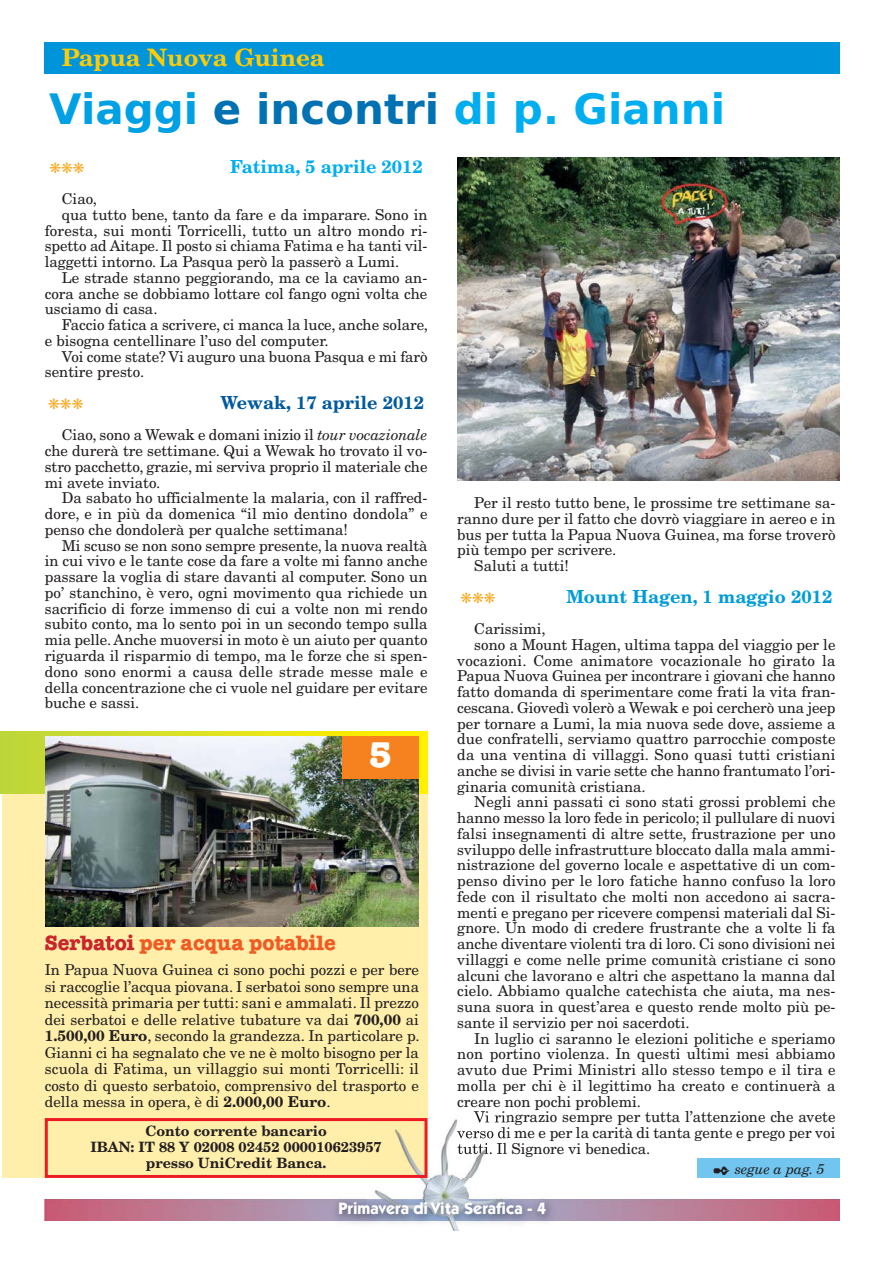
<style>
.page{position:relative;width:893px;height:1263px;background:#fff}
.page>*{position:absolute;margin:0;border:0;box-sizing:border-box;transform-origin:0 0}
.t1{font:700 42px "Bitstream Vera Sans";color:#00aeef}
.t2{font:700 36px "American Typewriter";color:#fff}
.t3{font:700 24px "New Century Schlbk";color:#ffcb04}
.t4{font:700 21px "American Typewriter";color:#f15a22}
.t5{font:700 18px "New Century Schlbk";color:#009cd7}
.t6{font:700 18px "New Century Schlbk";color:#00aeef}
.t7{font:700 18px "New Century Schlbk";color:#005a9e}
.t8{font:700 16.5px "Itc Kabel";color:#fff}
.t9{font:15px/15.8px "New Century Schlbk";color:#231f20;text-align:justify}
.t10{font:15px "Zapf Dingbats";color:#faa61a}
.t11{font:700 14.25px/15.8px "New Century Schlbk";color:#231f20;text-align:center}
.t12{font:italic 14.25px "New Century Schlbk";color:#231f20}
.s1{color:#00a0e4}
.s2{color:#0072b4}
.s3{font-style:italic}
.s4{color:#c9252b}
.s5{font-weight:700}
</style>
<div class="page">
<div style="left:2px;top:760px;width:425px;height:418px;background:#ffefaa"></div>
<div style="left:0;top:732px;width:427px;height:62px;background:linear-gradient(to right,#bcd640,#fff000)"></div>
<img style="left:393px;top:1114px;width:113px;height:73px">
<img style="left:476px;top:1114px;width:31px;height:9px">
<img style="left:457px;top:1127px;width:50px;height:12px">
<img style="left:458px;top:1143px;width:49px;height:11px">
<img style="left:44px;top:1187px;width:796px;height:44px">
<img style="left:507px;top:1199px;width:333px;height:21px">
<img style="left:45px;top:1199px;width:322px;height:21px">
<div style="left:45px;top:43px;width:795px;height:31px;background:#0095da"></div>
<div style="left:45px;top:1118px;width:382px;height:60px;border:3px solid #ed1c24"></div>
<img style="left:46px;top:736px;width:373px;height:190px">
<div style="left:342px;top:737px;width:77px;height:42px;background:#f5821f"></div>
<img style="left:457px;top:157px;width:383px;height:323px">
<div style="left:698px;top:1159px;width:142px;height:19px;background:#71c5ef"></div>
<h3 class="t3" style="left:62px;top:48px;width:264px">Papua Nuova Guinea</h3>
<h1 class="t1" style="left:49px;top:92px;width:677px"><span class="s1">Viaggi</span> <span class="s2">e incontri</span> di p. Gianni</h1>
<p class="t10" style="left:49px;top:160px;width:37px">❋❋❋</p>
<p class="t6" style="left:230px;top:159px;width:194px">Fatima, 5 aprile 2012</p>
<p class="t9" style="left:62px;top:192px;width:37px">Ciao,</p>
<p class="t9" style="left:62px;top:208px;width:367px">qua tutto bene, tanto da fare e da imparare. Sono in</p>
<p class="t9" style="left:45px;top:224px;width:384px">foresta, sui monti Torricelli, tutto un altro mondo ri-</p>
<p class="t9" style="left:45px;top:240px;width:384px">spetto ad Aitape. Il posto si chiama Fatima e ha tanti vil-</p>
<p class="t9" style="left:45px;top:255px;width:356px">laggetti intorno. La Pasqua però la passerò a Lumi.</p>
<p class="t9" style="left:62px;top:271px;width:367px">Le strade stanno peggiorando, ma ce la caviamo an-</p>
<p class="t9" style="left:45px;top:287px;width:384px">cora anche se dobbiamo lottare col fango ogni volta che</p>
<p class="t9" style="left:45px;top:303px;width:114px">usciamo di casa.</p>
<p class="t9" style="left:62px;top:318px;width:368px">Faccio fatica a scrivere, ci manca la luce, anche solare,</p>
<p class="t9" style="left:45px;top:334px;width:285px">e bisogna centellinare l’uso del computer.</p>
<p class="t9" style="left:62px;top:350px;width:367px">Voi come state? Vi auguro una buona Pasqua e mi farò</p>
<p class="t9" style="left:45px;top:366px;width:101px">sentire presto.</p>
<p class="t10" style="left:48px;top:397px;width:37px">❋❋❋</p>
<p class="t7" style="left:221px;top:396px;width:205px">Wewak, 17 aprile 2012</p>
<p class="t9" style="left:45px;top:429px;width:384px;text-indent:17px">Ciao, sono a Wewak e domani inizio il <span class="s3">tour vocazionale </span>che durerà tre settimane. Qui a Wewak ho trovato il vo&shy;stro pacchetto, grazie, mi serviva proprio il materiale che mi avete inviato.</p>
<p class="t9" style="left:45px;top:492px;width:384px;text-indent:17px">Da sabato ho ufficialmente la malaria, con il raffred&shy;dore, e in più da domenica “il mio dentino dondola” e penso che dondolerà per qualche settimana!</p>
<p class="t9" style="left:45px;top:539px;width:384px;text-indent:17px">Mi scuso se non sono sempre presente, la nuova realtà in cui vivo e le tante cose da fare a volte mi fanno anche passare la voglia di stare davanti al computer. Sono un po’ stanchino, è vero, ogni movimento qua richiede un sacrificio di forze immenso di cui a volte non mi rendo subito conto, ma lo sento poi in un secondo tempo sulla mia pelle. Anche muoversi in moto è un aiuto per quanto riguarda il risparmio di tempo, ma le forze che si spen&shy;dono sono enormi a causa delle strade messe male e della concentrazione che ci vuole nel guidare per evitare buche e sassi.</p>
<h2 class="t2" style="left:369px;top:742px;width:25px">5</h2>
<h3 class="t4" style="left:45px;top:936px;width:292px"><span class="s4">Serbatoi</span> per acqua potabile</h3>
<p class="t9" style="left:45px;top:963px;width:376px;line-height:16.5px">In Papua Nuova Guinea ci sono pochi pozzi e per bere si raccoglie l’acqua piovana. I serbatoi sono sempre una necessità primaria per tutti: sani e ammalati. Il prezzo dei serbatoi e delle relative tubature va dai <span class="s5">700,00</span> ai <span class="s5">1.500,00 Euro</span>, secondo la grandezza. In particolare p.<br>Gianni ci ha segnalato che ve ne è molto bisogno per la scuola di Fatima, un villaggio sui monti Torricelli: il costo di questo serbatoio, comprensivo del trasporto e della messa in opera, è di <span class="s5">2.000,00 Euro</span>.</p>
<p class="t11" style="left:91px;top:1124px;width:293px">Conto corrente bancario<br>IBAN: IT 88 Y 02008 02452 000010623957 presso UniCredit Banca.</p>
<p class="t9" style="left:474px;top:496px;width:363px">Per il resto tutto bene, le prossime tre settimane sa-</p>
<p class="t9" style="left:457px;top:512px;width:380px">ranno dure per il fatto che dovrò viaggiare in aereo e in</p>
<p class="t9" style="left:457px;top:528px;width:380px">bus per tutta la Papua Nuova Guinea, ma forse troverò</p>
<p class="t9" style="left:457px;top:543px;width:161px">più tempo per scrivere.</p>
<p class="t9" style="left:474px;top:559px;width:96px">Saluti a tutti!</p>
<p class="t10" style="left:460px;top:590px;width:37px">❋❋❋</p>
<p class="t5" style="left:566px;top:589px;width:268px">Mount Hagen, 1 maggio 2012</p>
<p class="t9" style="left:474px;top:622px;width:73px">Carissimi,</p>
<p class="t9" style="left:474px;top:638px;width:363px">sono a Mount Hagen, ultima tappa del viaggio per le</p>
<p class="t9" style="left:457px;top:654px;width:380px">vocazioni. Come animatore vocazionale ho girato la</p>
<p class="t9" style="left:457px;top:669px;width:380px">Papua Nuova Guinea per incontrare i giovani che hanno</p>
<p class="t9" style="left:457px;top:685px;width:380px">fatto domanda di sperimentare come frati la vita fran-</p>
<p class="t9" style="left:457px;top:701px;width:380px">cescana. Giovedì volerò a Wewak e poi cercherò una jeep</p>
<p class="t9" style="left:457px;top:717px;width:380px">per tornare a Lumi, la mia nuova sede dove, assieme a</p>
<p class="t9" style="left:457px;top:732px;width:380px">due confratelli, serviamo quattro parrocchie composte</p>
<p class="t9" style="left:457px;top:748px;width:380px">da una ventina di villaggi. Sono quasi tutti cristiani</p>
<p class="t9" style="left:457px;top:764px;width:380px">anche se divisi in varie sette che hanno frantumato l’ori-</p>
<p class="t9" style="left:457px;top:780px;width:190px">ginaria comunità cristiana.</p>
<p class="t9" style="left:474px;top:795px;width:363px">Negli anni passati ci sono stati grossi problemi che</p>
<p class="t9" style="left:457px;top:811px;width:380px">hanno messo la loro fede in pericolo; il pullulare di nuovi</p>
<p class="t9" style="left:457px;top:827px;width:380px">falsi insegnamenti di altre sette, frustrazione per uno</p>
<p class="t9" style="left:457px;top:843px;width:380px">sviluppo delle infrastrutture bloccato dalla mala ammi-</p>
<p class="t9" style="left:457px;top:858px;width:380px">nistrazione del governo locale e aspettative di un com-</p>
<p class="t9" style="left:457px;top:874px;width:380px">penso divino per le loro fatiche hanno confuso la loro</p>
<p class="t9" style="left:457px;top:890px;width:380px">fede con il risultato che molti non accedono ai sacra-</p>
<p class="t9" style="left:457px;top:906px;width:380px">menti e pregano per ricevere compensi materiali dal Si-</p>
<p class="t9" style="left:457px;top:921px;width:380px">gnore. Un modo di credere frustrante che a volte li fa</p>
<p class="t9" style="left:457px;top:937px;width:380px">anche diventare violenti tra di loro. Ci sono divisioni nei</p>
<p class="t9" style="left:457px;top:953px;width:380px">villaggi e come nelle prime comunità cristiane ci sono</p>
<p class="t9" style="left:457px;top:969px;width:380px">alcuni che lavorano e altri che aspettano la manna dal</p>
<p class="t9" style="left:457px;top:984px;width:380px">cielo. Abbiamo qualche catechista che aiuta, ma nes-</p>
<p class="t9" style="left:457px;top:1000px;width:380px">suna suora in quest’area e questo rende molto più pe-</p>
<p class="t9" style="left:457px;top:1016px;width:234px">sante il servizio per noi sacerdoti.</p>
<p class="t9" style="left:474px;top:1032px;width:363px">In luglio ci saranno le elezioni politiche e speriamo</p>
<p class="t9" style="left:457px;top:1047px;width:380px">non portino violenza. In questi ultimi mesi abbiamo</p>
<p class="t9" style="left:457px;top:1063px;width:380px">avuto due Primi Ministri allo stesso tempo e il tira e</p>
<p class="t9" style="left:457px;top:1079px;width:380px">molla per chi è il legittimo ha creato e continuerà a</p>
<p class="t9" style="left:457px;top:1095px;width:185px">creare non pochi problemi.</p>
<p class="t9" style="left:474px;top:1110px;width:363px">Vi ringrazio sempre per tutta l’attenzione che avete</p>
<p class="t9" style="left:457px;top:1126px;width:380px">verso di me e per la carità di tanta gente e prego per voi</p>
<p class="t9" style="left:457px;top:1142px;width:195px">tutti. Il Signore vi benedica.</p>
<p class="t12" style="left:713px;top:1164px;width:113px">✒ segue a pag. 5</p>
<p class="t8" style="left:338px;top:1202px;width:209px">Primavera di Vita Serafica - 4</p>
</div>
